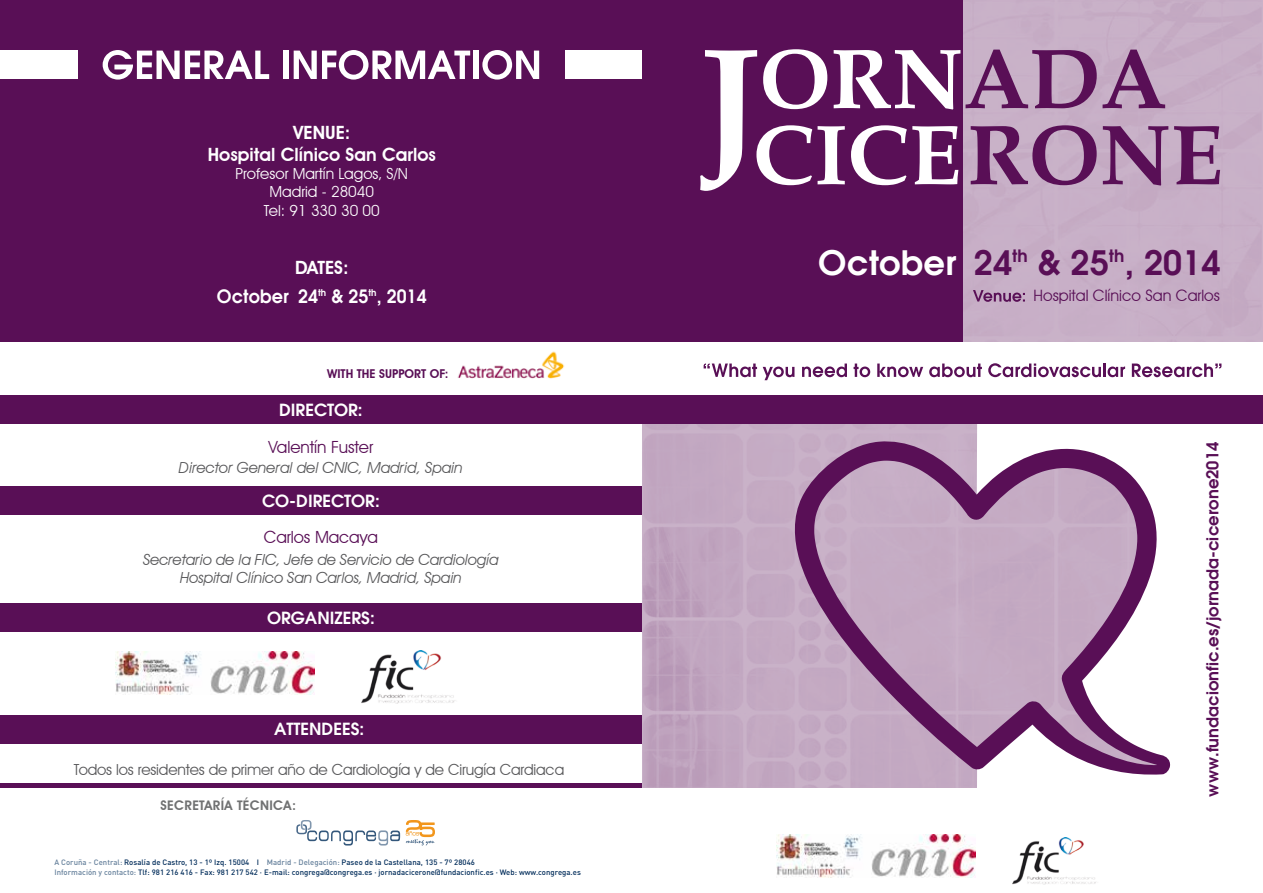
<style>
.page{position:relative;width:1263px;height:893px;background:#fff}
.page>*{position:absolute;margin:0;border:0;box-sizing:border-box;transform-origin:0 0}
.t1{font:600 33.75px "Avant Garde";letter-spacing:.01em;color:#590f56}
.t2{font:600 18.45px "Avant Garde";letter-spacing:.01em;color:#fff;scale:.95 1}
.t3{font:600 18.3px/21.9px "Avant Garde IT Cby BT";color:#fff;text-align:center}
.t4{font:600 16.8px "Avant Garde";color:#fff}
.t5{font:16.8px "Avant Garde IT Cby BT";letter-spacing:-.005em;color:#590f56}
.t6{font:600 16.5px "Avant Garde";letter-spacing:.005em;color:#590f56}
.t7{font:15.75px "Avant Garde IT Cby BT";color:#590f56}
.t8{font:italic 15.3px/18.3px "Avant Garde IT Cby BT";letter-spacing:-.01em;color:#58585a;text-align:center}
.t9{font:15.3px "Avant Garde IT Cby BT";letter-spacing:-.01em;color:#58585a}
.t10{font:15.3px/18.3px "Avant Garde IT Cby BT";color:#fff;text-align:center}
.t11{font:600 13.2px "Avant Garde IT Cby BT";letter-spacing:.025em;color:#707172}
.t12{font:600 12.15px "Avant Garde IT Cby BT";color:#590f56}
.t13{font:500 7.8px/10.1px "DIN";letter-spacing:.005em;color:#002c5a}
.s1{color:#66819c}
.s2{color:#fff}
</style>
<div class="page">
<div style="left:642px;top:0;width:621px;height:893px;background:linear-gradient(to right,#c2a7c1,#c9b1c8)"></div>
<div style="left:0;top:788px;width:1263px;height:105px;background:#fff"></div>
<svg style="left:977px;top:424px;width:286px;height:364px"></svg>
<div style="left:0;top:0;width:963px;height:342px;background:#590f56"></div>
<div style="left:0;top:342px;width:1263px;height:74px;background:#fff"></div>
<svg style="left:703px;top:363px;width:54px;height:14px"></svg>
<svg style="left:763px;top:367px;width:31px;height:13px"></svg>
<svg style="left:802px;top:364px;width:45px;height:13px"></svg>
<svg style="left:853px;top:364px;width:17px;height:13px"></svg>
<svg style="left:877px;top:364px;width:46px;height:13px"></svg>
<svg style="left:929px;top:364px;width:53px;height:13px"></svg>
<svg style="left:988px;top:363px;width:137px;height:14px"></svg>
<svg style="left:1132px;top:364px;width:89px;height:13px"></svg>
<svg style="left:700px;top:49px;width:468px;height:142px"></svg>
<svg style="left:1174px;top:126px;width:46px;height:58px;background:#956793"></svg>
<svg style="left:795px;top:439px;width:375px;height:337px;fill:#c5abc3"></svg>
<div style="left:0;top:396px;width:1263px;height:28px;background:#590f56"></div>
<div style="left:0;top:486px;width:641px;height:29px;background:#590f56"></div>
<svg style="left:103px;top:50px;width:166px;height:30px"></svg>
<div style="left:283px;top:51px;width:5px;height:28px;background:#fff"></div>
<svg style="left:294px;top:50px;width:176px;height:30px"></svg>
<div style="left:473px;top:51px;width:5px;height:28px;background:#fff"></div>
<svg style="left:482px;top:50px;width:57px;height:30px"></svg>
<div style="left:0;top:51px;width:78px;height:28px;background:#fff"></div>
<div style="left:565px;top:51px;width:77px;height:28px;background:#fff"></div>
<img style="left:1013px;top:838px;width:83px;height:47px">
<img style="left:776px;top:835px;width:200px;height:42px">
<svg style="left:973px;top:290px;width:52px;height:12px"></svg>
<img style="left:457px;top:351px;width:108px;height:28px">
<div style="left:0;top:603px;width:641px;height:29px;background:#590f56"></div>
<div style="left:0;top:715px;width:641px;height:29px;background:#590f56"></div>
<div style="left:0;top:783px;width:641px;height:5px;background:#590f56"></div>
<img style="left:362px;top:651px;width:93px;height:52px">
<img style="left:115px;top:651px;width:199px;height:43px">
<svg style="left:296px;top:820px;width:104px;height:25px"></svg>
<svg style="left:406px;top:820px;width:29px;height:25px"></svg>
<h3 class="t3" style="left:208px;top:121px;width:230px">VENUE:<br>Hospital Clínico San Carlos</h3>
<h3 class="t10" style="left:236px;top:164px;width:174px">Profesor Martín Lagos, S/N<br>Madrid - 28040<br>Tel: 91 330 30 00</h3>
<h3 class="t3" style="left:295px;top:257px;width:55px">DATES:</h3>
<h2 class="t2" style="left:217px;top:284px;width:222px">October 24<sup>th</sup> &amp; 25<sup>th</sup>, 2014</h2>
<h3 class="t12" style="left:327px;top:366px;width:123px">WITH THE SUPPORT OF:</h3>
<h3 class="t4" style="left:279px;top:399px;width:85px">DIRECTOR:</h3>
<h3 class="t5" style="left:269px;top:437px;width:106px">Valentín Fuster</h3>
<h3 class="t8" style="left:179px;top:458px;width:285px">Director General del CNIC, Madrid, Spain</h3>
<h3 class="t4" style="left:262px;top:489px;width:119px">CO-DIRECTOR:</h3>
<h3 class="t5" style="left:264px;top:527px;width:116px">Carlos Macaya</h3>
<h3 class="t8" style="left:143px;top:550px;width:357px">Secretario de la FIC, Jefe de Servicio de Cardiología<br>Hospital Clínico San Carlos, Madrid, Spain</h3>
<h3 class="t4" style="left:267px;top:606px;width:109px">ORGANIZERS:</h3>
<h3 class="t4" style="left:274px;top:718px;width:92px">ATTENDEES:</h3>
<h3 class="t9" style="left:74px;top:760px;width:492px">Todos los residentes de primer año de Cardiología y de Cirugía Cardiaca</h3>
<h3 class="t11" style="left:161px;top:797px;width:137px">SECRETARÍA TÉCNICA:</h3>
<p class="t13" style="left:54px;top:857px;width:528px"><span class="s1">A Coruña - Central:</span> Rosalía de Castro, 13 - 1º Izq. 15004 I <span class="s1">Madrid - Delegación:</span> Paseo de la Castellana, 135 - 7º 28046<br><span class="s1">Información y contacto:</span> Tlf: 981 216 416 - Fax: 981 217 542 · E-mail: congrega@congrega.es · jornadacicerone@fundacionfic.es · Web: www.congrega.es</p>
<h1 class="t1" style="left:818px;top:240px;width:404px"><span class="s2">October</span> 24<sup>th</sup> &amp; 25<sup>th</sup>, 2014</h1>
<h3 class="t7" style="left:1033px;top:286px;width:188px">Hospital Clínico San Carlos</h3>
<h3 class="t6" style="left:1201px;top:797px;width:356px;rotate:-90deg">www.fundacionfic.es/jornada-cicerone2014</h3>
</div>
